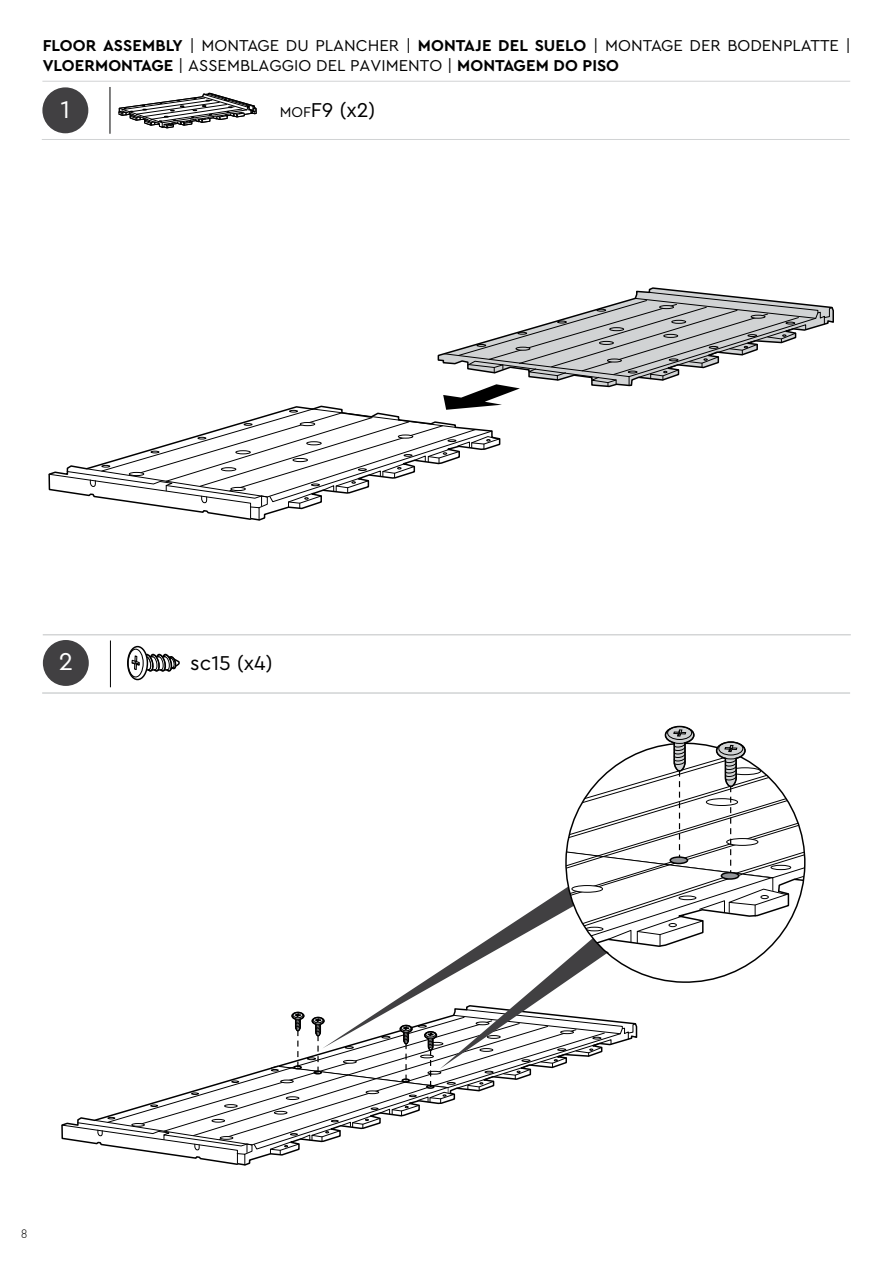
<style>
.page{position:relative;width:893px;height:1263px;background:#fff}
.page>*{position:absolute;margin:0;border:0;box-sizing:border-box;transform-origin:0 0}
.t1{font:25.5px "Cera Pro";color:#fff}
.t2{font:21px "Cera Pro";color:#000}
.t3{font:16.5px/19.5px "Cera Pro";color:#000}
.t4{font:300 12px "DIN";color:#000}
.s1{font-weight:700}
.s2{font-size:14.85px}
</style>
<div class="page">
<hr style="left:42px;top:139px;width:808px;height:1px;background:#d1d3d4">
<hr style="left:42px;top:81px;width:808px;height:1px;background:#d1d3d4">
<hr style="left:110px;top:87px;width:1px;height:47px;background:#000">
<div style="left:42px;top:87px;width:46px;height:46px;background:#414042;border-radius:50%"></div>
<svg style="left:118px;top:80px;width:139px;height:48px"></svg>
<hr style="left:42px;top:693px;width:808px;height:1px;background:#d1d3d4">
<hr style="left:43px;top:634px;width:808px;height:1px;background:#d1d3d4">
<div style="left:43px;top:640px;width:46px;height:46px;background:#414042;border-radius:50%"></div>
<hr style="left:110px;top:640px;width:1px;height:47px;background:#000">
<svg style="left:128px;top:647px;width:19px;height:32px"></svg>
<div style="left:127px;top:646px;width:21px;height:34px;border:1px solid #000;border-radius:50%"></div>
<div style="left:128px;top:649px;width:16px;height:28px;border:1px solid #000;border-radius:50%"></div>
<svg style="left:131px;top:652px;width:49px;height:21px"></svg>
<svg style="left:49px;top:287px;width:785px;height:233px"></svg>
<svg style="left:61px;top:725px;width:745px;height:441px"></svg>
<svg style="left:721px;top:873px;width:18px;height:6px"></svg>
<div style="left:721px;top:872px;width:18px;height:8px;border:1px solid #000;border-radius:50%"></div>
<p class="t3" style="left:43px;top:35px;width:810px"><span class="s1">FLOOR ASSEMBLY</span> | MONTAGE DU PLANCHER | <span class="s1">MONTAJE DEL SUELO</span> | MONTAGE DER BODENPLATTE |<br><span class="s1">VLOERMONTAGE</span> | ASSEMBLAGGIO DEL PAVIMENTO | <span class="s1">MONTAGEM DO PISO</span></p>
<h1 class="t1" style="left:61px;top:92px;width:11px">1</h1>
<p class="t2" style="left:280px;top:96px;width:97px"><span class="s2">MOF</span>F9 (x2)</p>
<h1 class="t1" style="left:59px;top:645px;width:16px">2</h1>
<p class="t2" style="left:190px;top:649px;width:84px">sc15 (x4)</p>
<p class="t4" style="left:21px;top:1226px;width:8px">8</p>
</div>
